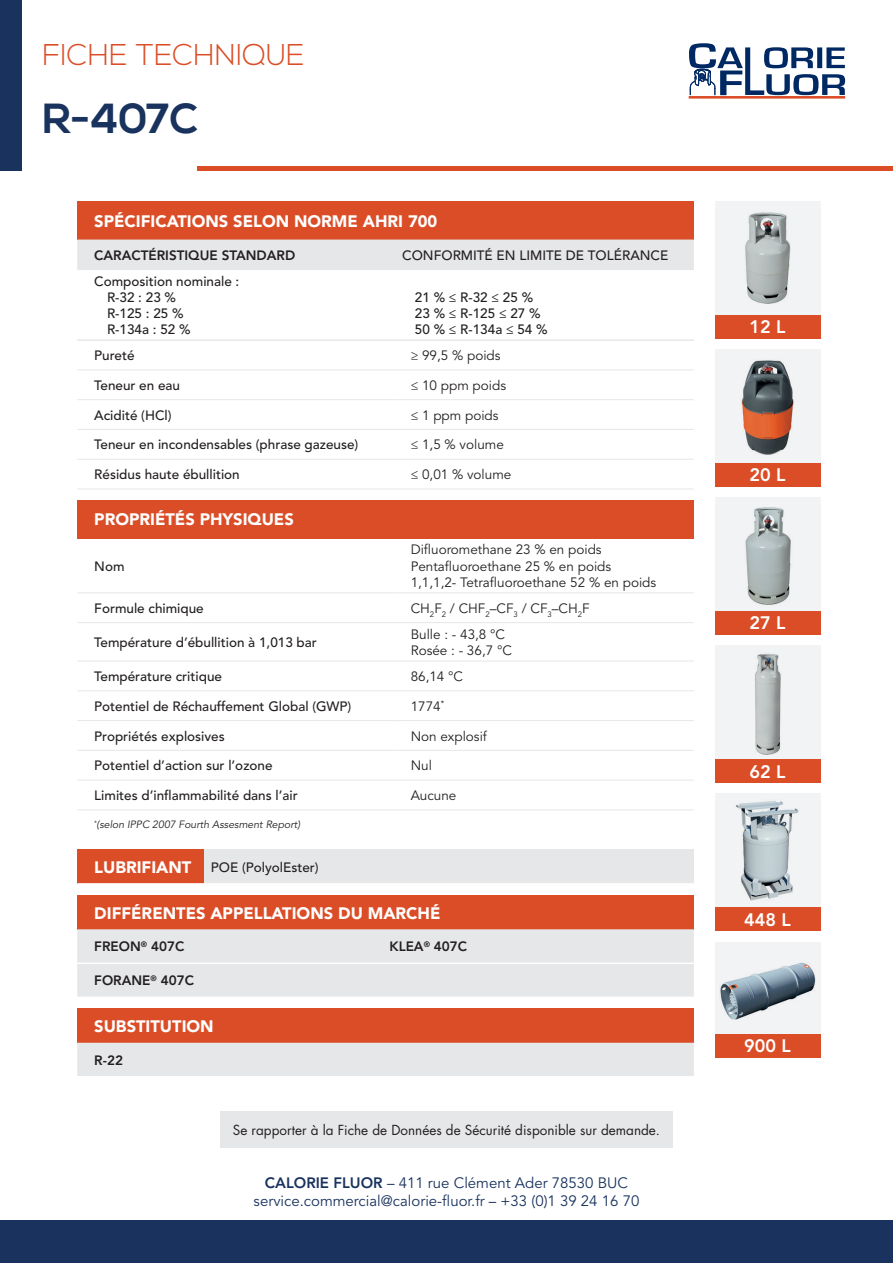
<style>
.page{position:relative;width:893px;height:1263px;background:#fff}
.page>*{position:absolute;margin:0;border:0;box-sizing:border-box;transform-origin:0 0}
.t1{font:700 42px "Nexa";color:#19335e}
.t2{font:300 30px "Nexa";color:#db4d27}
.t3{font:800 18px "Avenir LT Std";color:#fff}
.t4{font:900 16.5px "Avenir LT Std";color:#fff}
.t5{font:15px/18px "Avenir LT Std";color:#19335e;text-align:center}
.t6{font:500 13.5px "Avenir LT Std";color:#231f20}
.données_tech{font:13.5px "Avenir LT Std";color:#231f20}
.t7{font:13.5px "Futura Std";color:#231f20}
.t8{font:800 13.5px "Avenir LT Std";color:#231f20}
.données_tech-2{font:italic 10.5px "Avenir LT Std";color:#231f20}
.s1{font-weight:800}
</style>
<div class="page">
<div style="left:0;top:0;width:21px;height:171px;background:#19335e"></div>
<hr style="left:689px;top:96px;width:156px;height:3px;background:#dc4c27">
<svg style="left:689px;top:43px;width:156px;height:52px"></svg>
<div style="left:0;top:1220px;width:893px;height:43px;background:#19335e"></div>
<hr style="left:197px;top:167px;width:696px;height:4px;background:#db4d27">
<div style="left:77px;top:201px;width:617px;height:39px;background:#db4d27"></div>
<div style="left:77px;top:240px;width:617px;height:29px;background:#e6e7e9"></div>
<svg style="left:78px;top:370px;width:616px;height:119px"></svg>
<hr style="left:77px;top:269px;width:319px;height:1px;background:#e6e7e9">
<hr style="left:396px;top:269px;width:298px;height:1px;background:#e6e7e9">
<hr style="left:77px;top:339px;width:319px;height:2px;background:#e6e7e9">
<hr style="left:396px;top:339px;width:298px;height:2px;background:#e6e7e9">
<hr style="left:77px;top:369px;width:319px;height:1px;background:#e6e7e9">
<hr style="left:396px;top:369px;width:298px;height:1px;background:#e6e7e9">
<hr style="left:77px;top:399px;width:319px;height:1px;background:#e6e7e9">
<hr style="left:396px;top:399px;width:298px;height:1px;background:#e6e7e9">
<hr style="left:77px;top:429px;width:319px;height:1px;background:#e6e7e9">
<hr style="left:396px;top:429px;width:298px;height:1px;background:#e6e7e9">
<hr style="left:77px;top:459px;width:319px;height:1px;background:#e6e7e9">
<hr style="left:396px;top:459px;width:298px;height:1px;background:#e6e7e9">
<hr style="left:77px;top:489px;width:319px;height:1px;background:#e6e7e9">
<hr style="left:396px;top:489px;width:298px;height:1px;background:#e6e7e9">
<div style="left:77px;top:500px;width:617px;height:38px;background:#db4d27"></div>
<hr style="left:77px;top:592px;width:319px;height:1px;background:#e6e7e9">
<hr style="left:396px;top:592px;width:298px;height:1px;background:#e6e7e9">
<hr style="left:77px;top:622px;width:319px;height:1px;background:#e6e7e9">
<hr style="left:396px;top:622px;width:298px;height:1px;background:#e6e7e9">
<hr style="left:77px;top:661px;width:319px;height:1px;background:#e6e7e9">
<hr style="left:396px;top:661px;width:298px;height:1px;background:#e6e7e9">
<hr style="left:77px;top:690px;width:319px;height:1px;background:#e6e7e9">
<hr style="left:396px;top:690px;width:298px;height:1px;background:#e6e7e9">
<hr style="left:77px;top:720px;width:319px;height:1px;background:#e6e7e9">
<hr style="left:396px;top:720px;width:298px;height:1px;background:#e6e7e9">
<hr style="left:77px;top:750px;width:319px;height:1px;background:#e6e7e9">
<hr style="left:396px;top:750px;width:298px;height:1px;background:#e6e7e9">
<hr style="left:77px;top:780px;width:319px;height:1px;background:#e6e7e9">
<hr style="left:396px;top:780px;width:298px;height:1px;background:#e6e7e9">
<hr style="left:77px;top:809px;width:319px;height:1px;background:#e6e7e9">
<hr style="left:396px;top:809px;width:298px;height:1px;background:#e6e7e9">
<div style="left:77px;top:895px;width:617px;height:34px;background:#db4d27"></div>
<div style="left:77px;top:929px;width:617px;height:67px;background:#e6e7e9"></div>
<hr style="left:77px;top:962px;width:306px;height:2px;background:#fff">
<hr style="left:383px;top:962px;width:311px;height:2px;background:#fff">
<div style="left:77px;top:1009px;width:617px;height:34px;background:#db4d27"></div>
<div style="left:77px;top:1043px;width:617px;height:33px;background:#e6e7e9"></div>
<div style="left:77px;top:850px;width:128px;height:34px;background:#db4d27"></div>
<div style="left:205px;top:850px;width:489px;height:34px;background:#e6e7e9"></div>
<hr style="left:77px;top:883px;width:128px;height:2px;background:#fff">
<hr style="left:205px;top:883px;width:489px;height:2px;background:#fff">
<div style="left:220px;top:1111px;width:453px;height:37px;background:#e6e7e9"></div>
<div style="left:715px;top:201px;width:105px;height:138px;background:#f2f3f4"></div>
<div style="left:715px;top:315px;width:105px;height:24px;background:#db4d27"></div>
<img style="left:745px;top:212px;width:45px;height:92px">
<div style="left:715px;top:497px;width:105px;height:138px;background:#f2f3f4"></div>
<div style="left:715px;top:612px;width:105px;height:23px;background:#db4d27"></div>
<img style="left:745px;top:507px;width:46px;height:98px">
<div style="left:715px;top:794px;width:105px;height:137px;background:#f2f3f4"></div>
<div style="left:715px;top:908px;width:105px;height:23px;background:#db4d27"></div>
<img style="left:736px;top:801px;width:63px;height:100px">
<div style="left:715px;top:349px;width:105px;height:138px;background:#f2f3f4"></div>
<div style="left:715px;top:463px;width:105px;height:24px;background:#db4d27"></div>
<img style="left:741px;top:360px;width:53px;height:95px">
<div style="left:715px;top:645px;width:105px;height:138px;background:#f2f3f4"></div>
<div style="left:715px;top:760px;width:105px;height:23px;background:#db4d27"></div>
<img style="left:754px;top:653px;width:27px;height:102px">
<div style="left:715px;top:942px;width:105px;height:102px;background:#f2f3f4"></div>
<div style="left:715px;top:1034px;width:105px;height:23px;background:#db4d27"></div>
<img style="left:720px;top:963px;width:95px;height:56px">
<h2 class="t2" style="left:43px;top:37px;width:264px">FICHE TECHNIQUE</h2>
<h1 class="t1" style="left:43px;top:94px;width:156px">R-407C</h1>
<p class="t4" style="left:94px;top:211px;width:345px">SPÉCIFICATIONS SELON NORME AHRI 700</p>
<p class="t8" style="left:94px;top:247px;width:202px">CARACTÉRISTIQUE STANDARD</p>
<p class="t6" style="left:402px;top:247px;width:268px">CONFORMITÉ EN LIMITE DE TOLÉRANCE</p>
<p class="t6" style="left:94px;top:273px;width:147px">Composition nominale :</p>
<p class="t6" style="left:107px;top:289px;width:71px">R-32 : 23 %</p>
<p class="t6" style="left:107px;top:305px;width:78px">R-125 : 25 %</p>
<p class="t6" style="left:107px;top:322px;width:85px">R-134a : 52 %</p>
<p class="t6" style="left:415px;top:289px;width:120px">21 % ≤ R-32 ≤ 25 %</p>
<p class="t6" style="left:415px;top:305px;width:127px">23 % ≤ R-125 ≤ 27 %</p>
<p class="t6" style="left:415px;top:322px;width:134px">50 % ≤ R-134a ≤ 54 %</p>
<p class="t6" style="left:94px;top:348px;width:42px">Pureté</p>
<p class="données_tech" style="left:411px;top:348px;width:91px">≥ 99,5 % poids</p>
<p class="t6" style="left:94px;top:377px;width:87px">Teneur en eau</p>
<p class="données_tech" style="left:411px;top:377px;width:97px">≤ 10 ppm poids</p>
<p class="t6" style="left:94px;top:407px;width:79px">Acidité (HCl)</p>
<p class="données_tech" style="left:411px;top:407px;width:89px">≤ 1 ppm poids</p>
<p class="t6" style="left:94px;top:437px;width:266px">Teneur en incondensables (phrase gazeuse)</p>
<p class="données_tech" style="left:411px;top:437px;width:95px">≤ 1,5 % volume</p>
<p class="t6" style="left:94px;top:467px;width:147px">Résidus haute ébullition</p>
<p class="données_tech" style="left:411px;top:467px;width:102px">≤ 0,01 % volume</p>
<p class="t4" style="left:94px;top:510px;width:201px">PROPRIÉTÉS PHYSIQUES</p>
<p class="t6" style="left:94px;top:558px;width:32px">Nom</p>
<p class="données_tech" style="left:411px;top:542px;width:193px">Difluoromethane 23 % en poids</p>
<p class="données_tech" style="left:411px;top:558px;width:202px">Pentafluoroethane 25 % en poids</p>
<p class="données_tech" style="left:411px;top:574px;width:247px">1,1,1,2- Tetrafluoroethane 52 % en poids</p>
<p class="t6" style="left:94px;top:600px;width:111px">Formule chimique</p>
<p class="données_tech" style="left:411px;top:600px;width:181px">CH<sub>2</sub>F<sub>2</sub> / CHF<sub>2</sub>–CF<sub>3</sub> / CF<sub>3</sub>–CH<sub>2</sub>F</p>
<p class="t6" style="left:94px;top:634px;width:224px">Température d’ébullition à 1,013 bar</p>
<p class="données_tech" style="left:411px;top:626px;width:96px">Bulle : - 43,8 °C</p>
<p class="données_tech" style="left:411px;top:643px;width:103px">Rosée : - 36,7 °C</p>
<p class="t6" style="left:94px;top:668px;width:129px">Température critique</p>
<p class="données_tech" style="left:411px;top:669px;width:54px">86,14 °C</p>
<p class="t6" style="left:94px;top:698px;width:259px">Potentiel de Réchauffement Global (GWP)</p>
<p class="données_tech" style="left:411px;top:698px;width:35px">1774<sup>*</sup></p>
<p class="t6" style="left:94px;top:728px;width:132px">Propriétés explosives</p>
<p class="données_tech" style="left:411px;top:728px;width:78px">Non explosif</p>
<p class="t6" style="left:94px;top:758px;width:180px">Potentiel d’action sur l’ozone</p>
<p class="données_tech" style="left:411px;top:758px;width:23px">Nul</p>
<p class="t6" style="left:94px;top:788px;width:205px">Limites d’inflammabilité dans l’air</p>
<p class="données_tech" style="left:411px;top:788px;width:47px">Aucune</p>
<p class="données_tech-2" style="left:94px;top:819px;width:208px"><sup>*</sup>(selon IPPC 2007 Fourth Assesment Report)</p>
<p class="t4" style="left:94px;top:857px;width:99px">LUBRIFIANT</p>
<p class="t6" style="left:211px;top:859px;width:109px">POE (PolyolEster)</p>
<p class="t4" style="left:94px;top:903px;width:348px">DIFFÉRENTES APPELLATIONS DU MARCHÉ</p>
<p class="t8" style="left:94px;top:939px;width:92px">FREON<sup>®</sup> 407C</p>
<p class="t8" style="left:389px;top:939px;width:79px">KLEA<sup>®</sup> 407C</p>
<p class="t8" style="left:94px;top:973px;width:101px">FORANE<sup>®</sup> 407C</p>
<p class="t4" style="left:94px;top:1016px;width:121px">SUBSTITUTION</p>
<p class="t8" style="left:94px;top:1052px;width:30px">R-22</p>
<p class="t7" style="left:233px;top:1121px;width:429px">Se rapporter à la Fiche de Données de Sécurité disponible sur demande.</p>
<p class="t5" style="left:254px;top:1174px;width:387px"><span class="s1">CALORIE FLUOR</span> – 411 rue Clément Ader 78530 BUC service.commercial@calorie-fluor.fr – +33 (0)1 39 24 16 70</p>
<p class="t3" style="left:750px;top:316px;width:37px">12 L</p>
<p class="t3" style="left:750px;top:464px;width:37px">20 L</p>
<p class="t3" style="left:750px;top:612px;width:37px">27 L</p>
<p class="t3" style="left:750px;top:761px;width:37px">62 L</p>
<p class="t3" style="left:744px;top:909px;width:48px">448 L</p>
<p class="t3" style="left:744px;top:1035px;width:48px">900 L</p>
</div>
